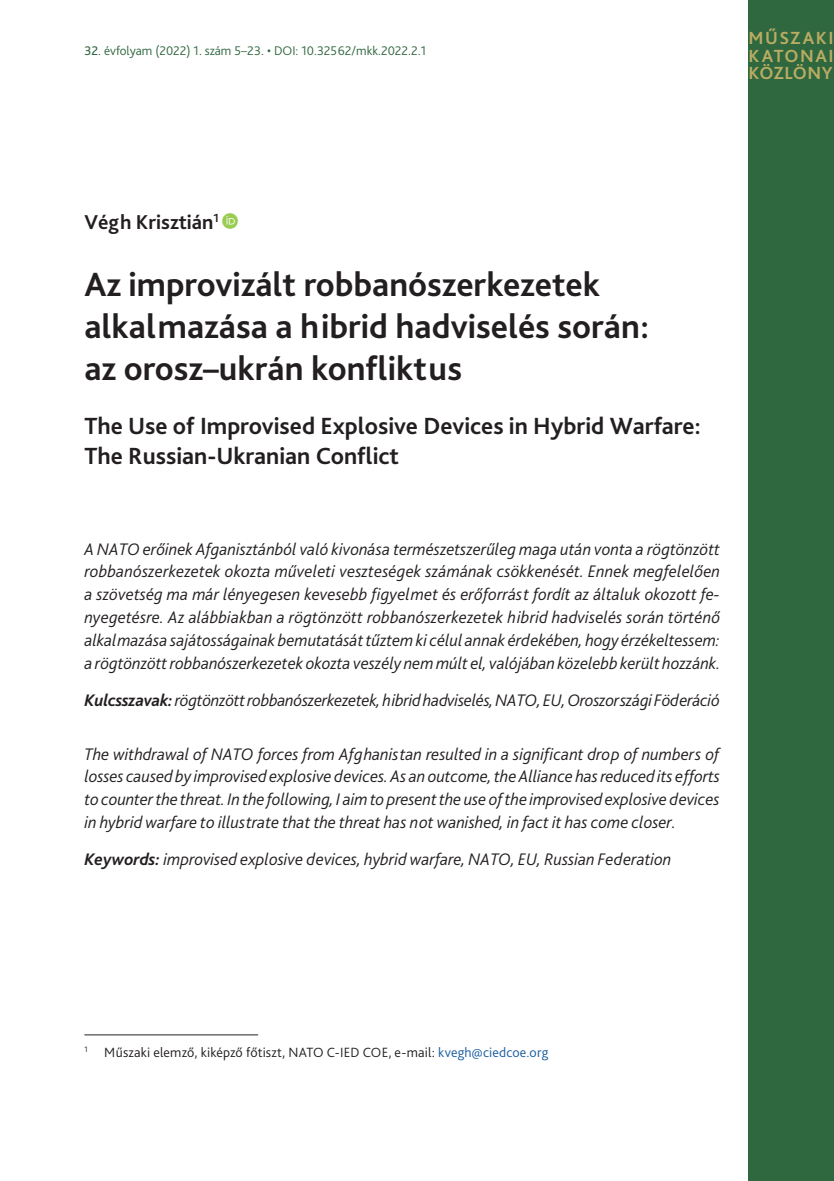
<style>
.page{position:relative;width:834px;height:1181px;background:#fff}
.page>*{position:absolute;margin:0;border:0;box-sizing:border-box;transform-origin:0 0}
.Tanulmánycím{font:700 35px/42px "Bliss Pro";color:#231f20}
.Tanulmánycím_angol{font:700 24.5px/29.4px "Bliss Pro";color:#231f20}
.Szerző{font:700 21px "Bliss Pro";color:#231f20}
.MR___Cím{font:700 18.38px/17.5px "Bliss Pro";letter-spacing:.065em;color:#b9ac63;text-align:justify}
.Absztrakt__szöveg{font:italic 300 17.5px/22.8px "Bliss Pro";color:#231f20;text-align:justify}
.Absztakt__keywords{font:italic 300 17.5px "Bliss Pro";letter-spacing:-.015em;color:#231f20}
.Lábjegyzet{font:300 14px "Bliss Pro";letter-spacing:.01em;color:#231f20}
.Fejléc_jobb{font:300 13.12px "Bliss Pro";color:#2f673f}
.s1{font-weight:400}
.s2{font-family:"Orcidfont";font-weight:400;color:#99cc52}
.s3{font-weight:700}
.s4{color:#175d9e}
</style>
<div class="page">
<div style="left:748px;top:0;width:85px;height:1181px;background:#2f673f"></div>
<hr style="left:84px;top:1034px;width:174px;height:1px;background:#231f20">
<p class="Fejléc_jobb" style="left:84px;top:42px;width:343px"><span class="s1">32</span>. évfolyam (2022) 1. szám 5–23. • DOI: 10.32562/mkk.2022.2.1</p>
<p class="MR___Cím" style="left:748px;top:29px;width:87px">MŰSZAKI KATONAI KÖZLÖNY</p>
<p class="Szerző" style="left:84px;top:209px;width:156px">Végh Krisztián<sup>1</sup> <span class="s2">¤</span></p>
<p class="Tanulmánycím" style="left:84px;top:262px;width:566px">Az improvizált robbanószerkezetek alkalmazása a hibrid hadviselés során: az orosz–ukrán konfliktus</p>
<p class="Tanulmánycím_angol" style="left:84px;top:411px;width:618px">The Use of Improvised Explosive Devices in Hybrid Warfare:<br>The Russian-Ukranian Conflict</p>
<p class="Absztrakt__szöveg" style="left:84px;top:537px;width:637px">A NATO erőinek Afganisztánból való kivonása természetszerűleg maga után vonta a rögtönzött robbanószerkezetek okozta műveleti veszteségek számának csökkenését. Ennek megfelelően a szövetség ma már lényegesen kevesebb figyelmet és erőforrást fordít az általuk okozott fe&shy;nyegetésre. Az alábbiakban a rögtönzött robbanószerkezetek hibrid hadviselés során történő alkalmazása sajátosságainak bemutatását tűztem ki célul annak érdekében, hogy érzékeltessem: a rögtönzött robbanószerkezetek okozta veszély nem múlt el, valójában közelebb került hozzánk.</p>
<p class="Absztakt__keywords" style="left:84px;top:689px;width:637px"><span class="s3">Kulcsszavak:</span> rögtönzött robbanószerkezetek, hibrid hadviselés, NATO, EU, Oroszországi Föderáció</p>
<p class="Absztrakt__szöveg" style="left:84px;top:742px;width:637px">The withdrawal of NATO forces from Afghanistan resulted in a significant drop of numbers of losses caused by improvised explosive devices. As an outcome, the Alliance has reduced its efforts to counter the threat. In the following, I aim to present the use of the improvised explosive devices in hybrid warfare to illustrate that the threat has not wanished, in fact it has come closer.</p>
<p class="Absztakt__keywords" style="left:84px;top:849px;width:588px"><span class="s3">Keywords:</span> improvised explosive devices, hybrid warfare, NATO, EU, Russian Federation</p>
<p class="Lábjegyzet" style="left:84px;top:1043px;width:465px"><sup>1</sup> Műszaki elemző, kiképző főtiszt, NATO C-IED COE, e-mail: <span class="s4">kvegh@ciedcoe.org</span></p>
</div>
